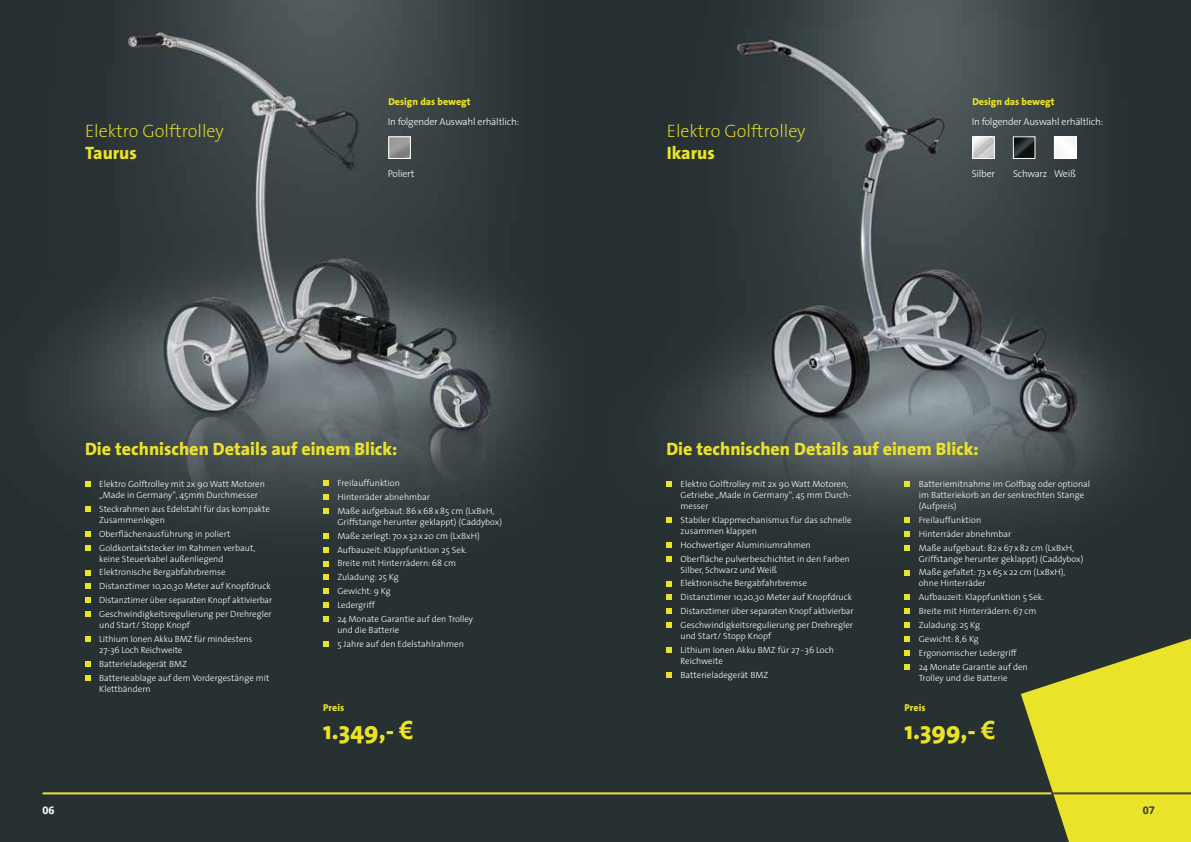
<style>
.page{position:relative;width:1191px;height:842px;background:#fff}
.page>*{position:absolute;margin:0;border:0;box-sizing:border-box;transform-origin:0 0}
.t1{font:800 25px "The Sans";color:#ebe32a}
.t2{font:800 18px "The Sans";color:#ebe32a}
.t3{font:200 18px "The Sans";color:#ebe32a}
.t4{font:700 10.5px "Open Sans";color:#fff}
.t5{font:700 10.5px "Open Sans";color:#303b3c}
.t6{font:300 10px "The Sans";letter-spacing:-.02em;color:#fff}
.t7{font:800 10px "The Sans";color:#ebe32a}
.t8{font:300 9px/13.8px "The Sans";color:#fff}
.s1{font-family:"Arial";font-weight:700}
</style>
<div class="page">
<div style="left:596px;top:0;width:595px;height:842px;background:#283131"></div>
<img style="left:681px;top:0;width:447px;height:576px">
<div style="left:0;top:0;width:596px;height:842px;background:#283131"></div>
<img style="left:49px;top:0;width:491px;height:584px">
<svg style="left:1020px;top:639px;width:171px;height:203px"></svg>
<hr style="left:43px;top:792px;width:1008px;height:2px;background:#ebe32a">
<hr style="left:1051px;top:792px;width:140px;height:2px;background:#454545">
<img style="left:390px;top:138px;width:19px;height:19px">
<div style="left:388px;top:136px;width:23px;height:23px;border:1px solid #fff"></div>
<svg style="left:323px;top:480px;width:6px;height:6px"></svg>
<svg style="left:323px;top:494px;width:6px;height:6px"></svg>
<svg style="left:323px;top:508px;width:6px;height:6px"></svg>
<svg style="left:323px;top:533px;width:6px;height:6px"></svg>
<svg style="left:323px;top:547px;width:6px;height:5px"></svg>
<svg style="left:323px;top:561px;width:6px;height:5px"></svg>
<svg style="left:323px;top:574px;width:6px;height:6px"></svg>
<svg style="left:323px;top:588px;width:6px;height:6px"></svg>
<svg style="left:323px;top:602px;width:6px;height:6px"></svg>
<svg style="left:323px;top:616px;width:6px;height:6px"></svg>
<svg style="left:323px;top:641px;width:6px;height:5px"></svg>
<svg style="left:85px;top:481px;width:6px;height:6px"></svg>
<svg style="left:85px;top:506px;width:6px;height:6px"></svg>
<svg style="left:85px;top:531px;width:6px;height:6px"></svg>
<svg style="left:85px;top:545px;width:6px;height:6px"></svg>
<svg style="left:85px;top:570px;width:6px;height:5px"></svg>
<svg style="left:85px;top:584px;width:6px;height:5px"></svg>
<svg style="left:85px;top:597px;width:6px;height:6px"></svg>
<svg style="left:85px;top:611px;width:6px;height:6px"></svg>
<svg style="left:85px;top:636px;width:6px;height:6px"></svg>
<svg style="left:85px;top:661px;width:6px;height:6px"></svg>
<svg style="left:85px;top:675px;width:6px;height:5px"></svg>
<img style="left:974px;top:138px;width:18px;height:19px">
<div style="left:972px;top:136px;width:22px;height:23px;border:1px solid #fff"></div>
<img style="left:1015px;top:138px;width:18px;height:19px">
<div style="left:1013px;top:136px;width:22px;height:23px;border:1px solid #fff"></div>
<div style="left:1054px;top:137px;width:22px;height:21px;background:#fbfbfb"></div>
<div style="left:1054px;top:136px;width:22px;height:23px;border:1px solid #fff"></div>
<svg style="left:904px;top:481px;width:6px;height:6px"></svg>
<svg style="left:904px;top:517px;width:6px;height:6px"></svg>
<svg style="left:904px;top:531px;width:6px;height:6px"></svg>
<svg style="left:904px;top:545px;width:6px;height:6px"></svg>
<svg style="left:904px;top:570px;width:6px;height:5px"></svg>
<svg style="left:904px;top:595px;width:6px;height:5px"></svg>
<svg style="left:904px;top:608px;width:6px;height:6px"></svg>
<svg style="left:904px;top:622px;width:6px;height:6px"></svg>
<svg style="left:904px;top:636px;width:6px;height:6px"></svg>
<svg style="left:904px;top:650px;width:6px;height:6px"></svg>
<svg style="left:904px;top:664px;width:6px;height:5px"></svg>
<svg style="left:666px;top:481px;width:6px;height:6px"></svg>
<svg style="left:666px;top:517px;width:6px;height:6px"></svg>
<svg style="left:666px;top:542px;width:6px;height:6px"></svg>
<svg style="left:666px;top:556px;width:6px;height:6px"></svg>
<svg style="left:666px;top:581px;width:6px;height:5px"></svg>
<svg style="left:666px;top:595px;width:6px;height:5px"></svg>
<svg style="left:666px;top:608px;width:6px;height:6px"></svg>
<svg style="left:666px;top:622px;width:6px;height:6px"></svg>
<svg style="left:666px;top:647px;width:6px;height:6px"></svg>
<svg style="left:666px;top:672px;width:6px;height:6px"></svg>
<h2 class="t3" style="left:85px;top:116px;width:140px">Elektro Golftrolley</h2>
<h2 class="t2" style="left:85px;top:138px;width:53px">Taurus</h2>
<p class="t7" style="left:388px;top:93px;width:84px">Design das bewegt</p>
<p class="t6" style="left:388px;top:113px;width:133px">In folgender Auswahl erhältlich:</p>
<h2 class="t3" style="left:667px;top:116px;width:140px">Elektro Golftrolley</h2>
<h2 class="t2" style="left:667px;top:138px;width:49px">Ikarus</h2>
<p class="t7" style="left:972px;top:93px;width:84px">Design das bewegt</p>
<p class="t6" style="left:971px;top:113px;width:133px">In folgender Auswahl erhältlich:</p>
<p class="t6" style="left:388px;top:166px;width:28px">Poliert</p>
<p class="t6" style="left:971px;top:166px;width:25px">Silber</p>
<p class="t6" style="left:1013px;top:166px;width:64px">Schwarz Weiß</p>
<h2 class="t2" style="left:85px;top:434px;width:314px">Die technischen Details auf einem Blick:</h2>
<p class="t8" style="left:337px;top:476px;width:158px">Freilauffunktion<br>Hinterräder abnehmbar<br>Maße aufgebaut: 86x68x85 cm (LxBxH,</p>
<p class="t8" style="left:337px;top:515px;width:166px">Griffstange herunter geklappt) (Caddybox)<br>Maße zerlegt: 70x32x20 cm (LxBxH)<br>Aufbauzeit: Klappfunktion 25 Sek.<br>Breite mit Hinterrädern: 68 cm<br>Zuladung: 25 Kg<br>Gewicht: 9 Kg<br>Ledergriff<br>24 Monate Garantie auf den Trolley</p>
<p class="t8" style="left:337px;top:622px;width:128px">und die Batterie<br>5 Jahre auf den Edelstahlrahmen</p>
<p class="t8" style="left:99px;top:478px;width:167px;line-height:11px">Elektro Golftrolley mit 2x 90 Watt Motoren „Made in Germany“, 45mm Durchmesser</p>
<p class="t8" style="left:99px;top:503px;width:172px;line-height:11px">Steckrahmen aus Edelstahl für das kompakte<br>Zusammenlegen</p>
<p class="t8" style="left:99px;top:527px;width:157px">Oberflächenausführung in poliert<br>Goldkontaktstecker im Rahmen verbaut,</p>
<p class="t8" style="left:99px;top:551px;width:174px">keine Steuerkabel außenliegend Elektronische Bergabfahrbremse Distanztimer 10,20,30 Meter auf Knopfdruck Distanztimer über separaten Knopf aktivierbar Geschwindigkeitsregulierung per Drehregler</p>
<p class="t8" style="left:99px;top:618px;width:155px">und Start/ Stopp Knopf<br>Lithium Ionen Akku BMZ für mindestens</p>
<p class="t8" style="left:99px;top:643px;width:172px">27-36 Loch Reichweite<br>Batterieladegerät BMZ<br>Batterieablage auf dem Vordergestänge mit</p>
<p class="t8" style="left:99px;top:681px;width:53px">Klettbändern</p>
<h2 class="t2" style="left:666px;top:434px;width:314px">Die technischen Details auf einem Blick:</h2>
<p class="t8" style="left:918px;top:478px;width:173px;line-height:11px">Batteriemitnahme im Golfbag oder optional im Batteriekorb an der senkrechten Stange (Aufpreis)</p>
<p class="t8" style="left:918px;top:513px;width:157px">Freilauffunktion<br>Hinterräder abnehmbar<br>Maße aufgebaut: 82x67x82 cm (LxBxH,</p>
<p class="t8" style="left:918px;top:551px;width:166px">Griffstange herunter geklappt) (Caddybox)<br>Maße gefaltet: 73x65x22 cm (LxBxH),</p>
<p class="t8" style="left:918px;top:576px;width:127px">ohne Hinterräder<br>Aufbauzeit: Klappfunktion 5 Sek.<br>Breite mit Hinterrädern: 67 cm<br>Zuladung: 25 Kg<br>Gewicht: 8,6 Kg<br>Ergonomischer Ledergriff<br>24 Monate Garantie auf den</p>
<p class="t8" style="left:918px;top:670px;width:90px">Trolley und die Batterie</p>
<p class="t8" style="left:680px;top:478px;width:172px;line-height:11px">Elektro Golftrolley mit 2x 90 Watt Motoren,<br>Getriebe „Made in Germany“, 45 mm Durch&shy;messer</p>
<p class="t8" style="left:680px;top:514px;width:172px;line-height:11px">Stabiler Klappmechanismus für das schnelle zusammen klappen</p>
<p class="t8" style="left:680px;top:538px;width:171px">Hochwertiger Aluminiumrahmen<br>Oberfläche pulverbeschichtet in den Farben</p>
<p class="t8" style="left:680px;top:562px;width:174px">Silber, Schwarz und Weiß<br>Elektronische Bergabfahrbremse Distanztimer 10,20,30 Meter auf Knopfdruck Distanztimer über separaten Knopf aktivierbar Geschwindigkeitsregulierung per Drehregler</p>
<p class="t8" style="left:680px;top:629px;width:155px">und Start/ Stopp Knopf<br>Lithium Ionen Akku BMZ für 27 - 36 Loch</p>
<p class="t8" style="left:680px;top:654px;width:89px">Reichweite<br>Batterieladegerät BMZ</p>
<p class="t7" style="left:323px;top:699px;width:22px">Preis</p>
<h1 class="t1" style="left:323px;top:709px;width:92px">1.349,- <span class="s1">€</span></h1>
<p class="t7" style="left:904px;top:699px;width:22px">Preis</p>
<h1 class="t1" style="left:904px;top:709px;width:92px">1.399,- <span class="s1">€</span></h1>
<p class="t4" style="left:43px;top:803px;width:13px">06</p>
<p class="t5" style="left:1143px;top:803px;width:13px">07</p>
</div>
